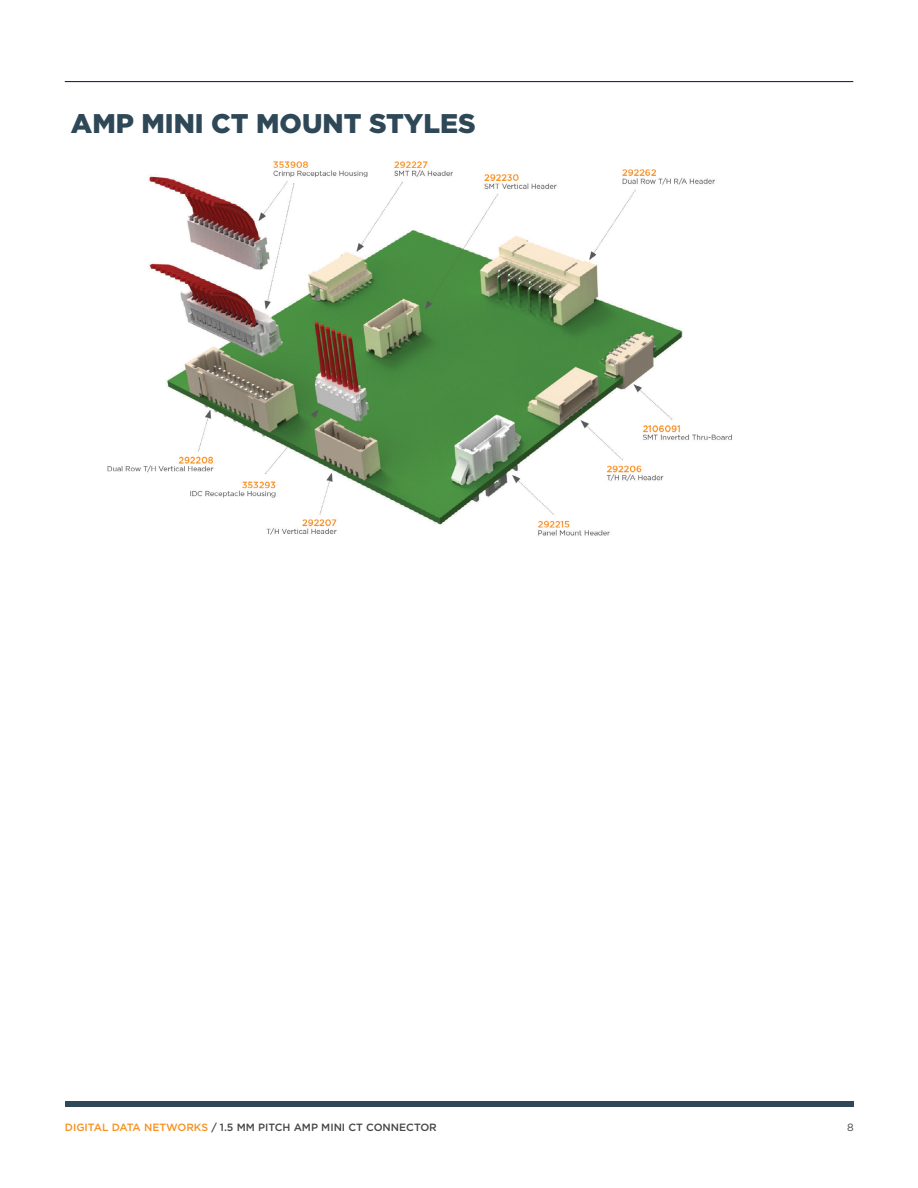
<style>
.page{position:relative;width:918px;height:1188px;background:#fff}
.page>*{position:absolute;margin:0;border:0;box-sizing:border-box;transform-origin:0 0}
.t1{font:900 27px "Gotham";color:#2e4857}
.t2{font:500 10.5px "Gotham";color:#464547}
.t3{font:10.5px "Gotham";color:#464547}
.s1{color:#f7901e}
</style>
<div class="page">
<hr style="left:65px;top:81px;width:788px;height:1px;background:#1e295b">
<div style="left:65px;top:1101px;width:788px;height:6px;background:#2e4857"></div>
<img style="left:107px;top:161px;width:625px;height:375px">
<h1 class="t1" style="left:71px;top:105px;width:406px">AMP MINI CT MOUNT STYLES</h1>
<p class="t2" style="left:65px;top:1120px;width:374px"><span class="s1">DIGITAL DATA NETWORKS</span> / 1.5 MM PITCH AMP MINI CT CONNECTOR</p>
<p class="t3" style="left:847px;top:1121px;width:8px">8</p>
</div>
